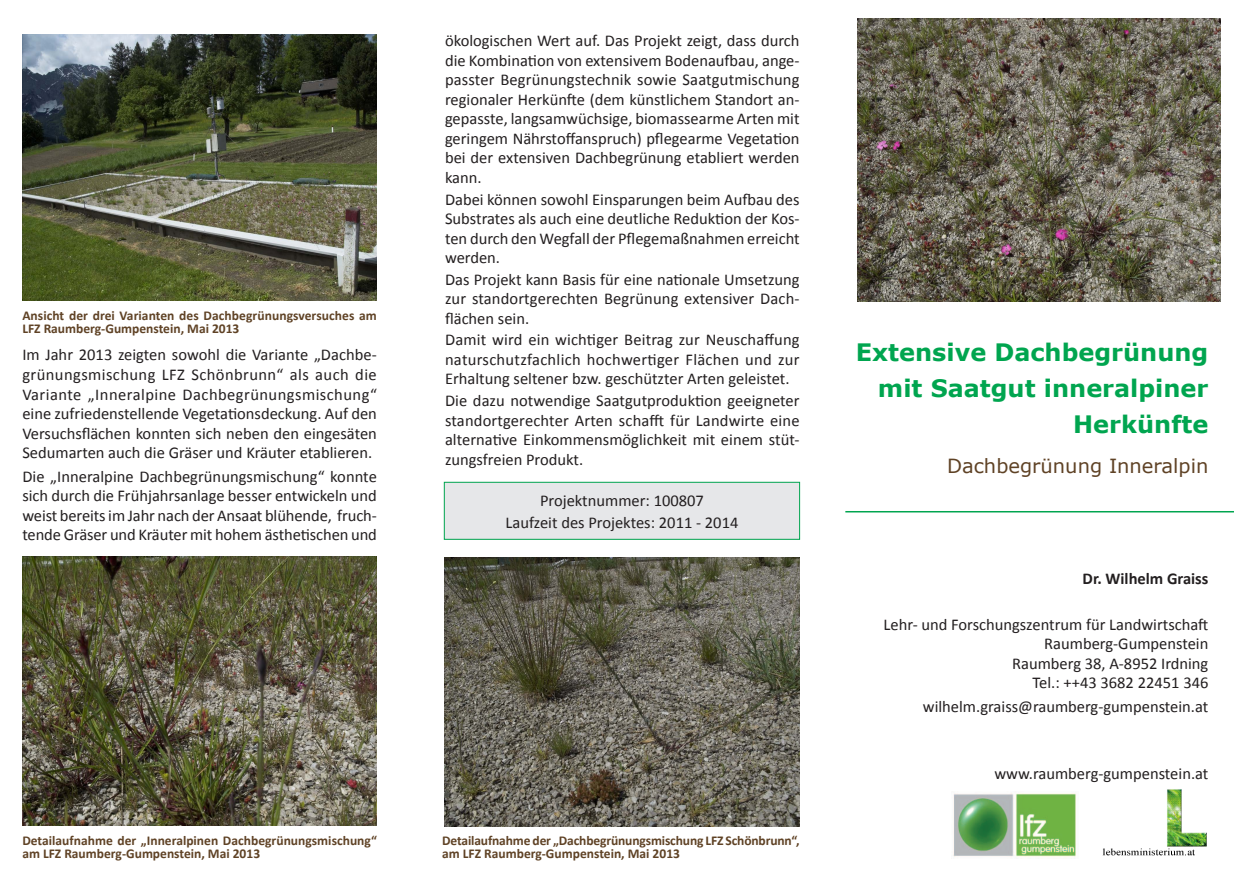
<style>
.page{position:relative;width:1234px;height:893px;background:#fff}
.page>*{position:absolute;margin:0;border:0;box-sizing:border-box;transform-origin:0 0}
.t1{font:700 24px/36px "Verdana";color:#00a54f;text-align:right}
.t2{font:19.5px "Verdana";color:#5f4225}
.t3{font:16.5px/19.5px "Calibri";color:#231f20;text-align:justify}
.t4{font:700 16.5px "Calibri";color:#231f20}
.t5{font:700 13.5px/13.5px "Calibri";color:#5f4225}
</style>
<div class="page">
<img style="left:22px;top:34px;width:355px;height:267px">
<img style="left:22px;top:556px;width:355px;height:270px">
<img style="left:1102px;top:789px;width:105px;height:67px">
<img style="left:953px;top:793px;width:123px;height:64px">
<hr style="left:845px;top:511px;width:388px;height:1px;background:#00a54f">
<img style="left:857px;top:18px;width:363px;height:284px">
<img style="left:444px;top:557px;width:355px;height:270px">
<div style="left:444px;top:482px;width:355px;height:57px;background:#e6e7e9"></div>
<div style="left:444px;top:482px;width:355px;height:57px;border:1px solid #00a54f"></div>
<p class="t5" style="left:22px;top:308px;width:356px">Ansicht der drei Varianten des Dachbegrünungsversuches am<br>LFZ Raumberg-Gumpenstein, Mai 2013</p>
<p class="t3" style="left:22px;top:345px;width:356px">Im Jahr 2013 zeigten sowohl die Variante „Dachbe&shy;grünungsmischung LFZ Schönbrunn“ als auch die Variante „Inneralpine Dachbegrünungsmischung“ eine zufriedenstellende Vegetationsdeckung. Auf den Versuchsflächen konnten sich neben den eingesäten Sedumarten auch die Gräser und Kräuter etablieren.</p>
<p class="t3" style="left:22px;top:467px;width:356px">Die „Inneralpine Dachbegrünungsmischung“ konnte sich durch die Frühjahrsanlage besser entwickeln und weist bereits im Jahr nach der Ansaat blühende, fruch&shy;tende Gräser und Kräuter mit hohem ästhetischen und</p>
<p class="t3" style="left:445px;top:31px;width:356px">ökologischen Wert auf. Das Projekt zeigt, dass durch die Kombination von extensivem Bodenaufbau, ange&shy;passter Begrünungstechnik sowie Saatgutmischung regionaler Herkünfte (dem künstlichem Standort an&shy;gepasste, langsamwüchsige, biomassearme Arten mit geringem Nährstoffanspruch) pflegearme Vegetation bei der extensiven Dachbegrünung etabliert werden kann.</p>
<p class="t3" style="left:445px;top:189px;width:356px">Dabei können sowohl Einsparungen beim Aufbau des Substrates als auch eine deutliche Reduktion der Kos&shy;ten durch den Wegfall der Pflegemaßnahmen erreicht werden.</p>
<p class="t3" style="left:445px;top:270px;width:356px">Das Projekt kann Basis für eine nationale Umsetzung zur standortgerechten Begrünung extensiver Dach&shy;flächen sein.</p>
<p class="t3" style="left:445px;top:330px;width:356px">Damit wird ein wichtiger Beitrag zur Neuschaffung naturschutzfachlich hochwertiger Flächen und zur Erhaltung seltener bzw. geschützter Arten geleistet.</p>
<p class="t3" style="left:445px;top:391px;width:356px">Die dazu notwendige Saatgutproduktion geeigneter standortgerechter Arten schafft für Landwirte eine alternative Einkommensmöglichkeit mit einem stüt&shy;zungsfreien Produkt.</p>
<p class="t3" style="left:505px;top:489px;width:234px;line-height:22.2px;text-align:center">Projektnummer: 100807<br>Laufzeit des Projektes: 2011 - 2014</p>
<p class="t5" style="left:22px;top:833px;width:356px">Detailaufnahme der „Inneralpinen Dachbegrünungsmischung“ am LFZ Raumberg-Gumpenstein, Mai 2013</p>
<p class="t5" style="left:442px;top:833px;width:359px">Detailaufnahme der „Dachbegrünungsmischung LFZ Schönbrunn“, am LFZ Raumberg-Gumpenstein, Mai 2013</p>
<h1 class="t1" style="left:855px;top:334px;width:354px">Extensive Dachbegrünung mit Saatgut inneralpiner<br>Herkünfte</h1>
<p class="t2" style="left:946px;top:452px;width:263px">Dachbegrünung Inneralpin</p>
<p class="t4" style="left:1082px;top:568px;width:127px">Dr. Wilhelm Graiss</p>
<p class="t3" style="left:883px;top:615px;width:326px;text-align:right">Lehr- und Forschungszentrum für Landwirtschaft<br>Raumberg-Gumpenstein<br>Raumberg 38, A-8952 Irdning<br>Tel.: ++43 3682 22451 346</p>
<p class="t3" style="left:922px;top:697px;width:287px">wilhelm.graiss@raumberg-gumpenstein.at</p>
<p class="t3" style="left:994px;top:764px;width:215px">www.raumberg-gumpenstein.at</p>
</div>
